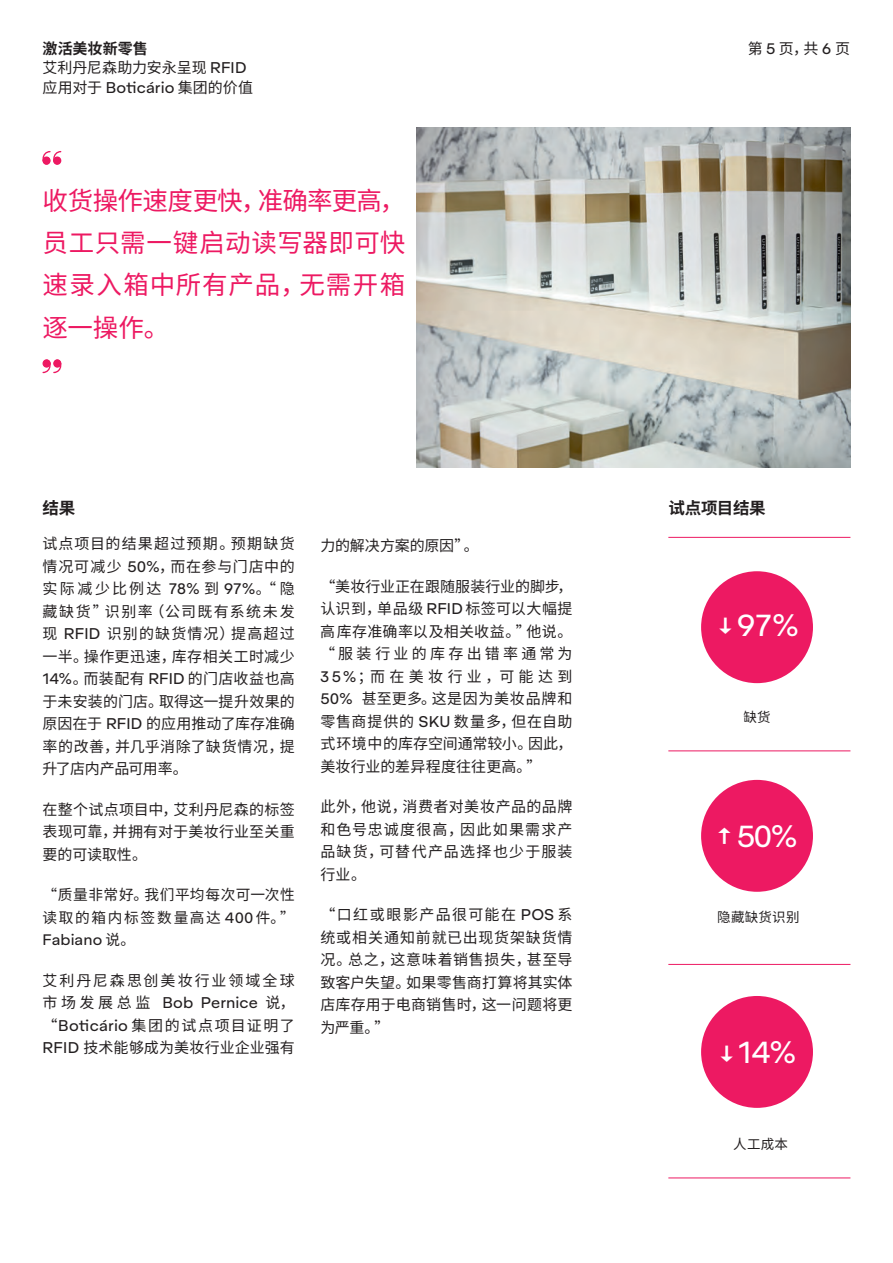
<style>
.page{position:relative;width:893px;height:1263px;background:#fff}
.page>*{position:absolute;margin:0;border:0;box-sizing:border-box;transform-origin:0 0}
.Bulleted_list{font:30px "Aktifo A";color:#fff}
.t1{font:25.5px/42px "Source Han Sans CN";letter-spacing:.015em;color:#ed1962;text-align:justify}
.Bulleted_list-2{font:700 16.5px "Source Han Sans CN";letter-spacing:-.015em;color:#231f20}
.Bulleted_list-3{font:15px/22.5px "Source Han Sans CN";letter-spacing:.02em;color:#231f20;text-align:justify}
.Bulleted_list-4{font:15px/19.5px "Source Han Sans CN";color:#231f20}
.Bulleted_list-5{font:15px "Source Han Sans CN";letter-spacing:-.01em;color:#231f20}
.Bulleted_list-6{font:14.7px/22.5px "Source Han Sans CN";letter-spacing:.05em;color:#231f20;text-align:justify}
.Bulleted_list-7{font:13.5px "Source Han Sans CN";letter-spacing:.02em;color:#231f20}
.s1{font-weight:700}
.s2{font-family:"Aktifo A"}
</style>
<div class="page">
<img style="left:417px;top:128px;width:433px;height:340px">
<svg style="left:43px;top:151px;width:18px;height:14px"></svg>
<svg style="left:43px;top:359px;width:18px;height:14px"></svg>
<div style="left:701px;top:571px;width:112px;height:112px;background:#ed1962;border-radius:50%"></div>
<div style="left:701px;top:780px;width:112px;height:112px;background:#ed1962;border-radius:50%"></div>
<div style="left:701px;top:996px;width:112px;height:112px;background:#ed1962;border-radius:50%"></div>
<hr style="left:668px;top:750px;width:182px;height:1px;background:#ed1962">
<hr style="left:668px;top:537px;width:182px;height:1px;background:#ed1962">
<hr style="left:668px;top:964px;width:182px;height:1px;background:#ed1962">
<hr style="left:668px;top:1177px;width:182px;height:1px;background:#ed1962">
<p class="Bulleted_list-4" style="left:43px;top:39px;width:212px"><span class="s1">激活美妆新零售<br></span>艾利丹尼森助力安永呈现 <span class="s2">RFID</span>应用对于 <span class="s2">Boticário</span> 集团的价值</p>
<p class="t1" style="left:43px;top:181px;width:364px">收货操作速度更快，准确率更高，员工只需一键启动读写器即可快速录入箱中所有产品，无需开箱逐一操作。</p>
<p class="Bulleted_list-3" style="left:748px;top:37px;width:104px">第 <span class="s2">5</span> 页，共 <span class="s2">6</span> 页</p>
<p class="Bulleted_list-2" style="left:43px;top:499px;width:34px">结果</p>
<p class="Bulleted_list-2" style="left:668px;top:499px;width:99px">试点项目结果</p>
<p class="Bulleted_list-3" style="left:43px;top:533px;width:254px">试点项目的结果超过预期。预期缺货情况可减少 <span class="s2">50%</span>，而在参与门店中的实际减少比例达 <span class="s2">78%</span> 到 <span class="s2">97%</span>。“隐藏缺货”识别率（公司既有系统未发现 <span class="s2">RFID</span> 识别的缺货情况）提高超过一半。操作更迅速，库存相关工时减少<span class="s2">14%</span>。而装配有 <span class="s2">RFID</span> 的门店收益也高于未安装的门店。取得这一提升效果的原因在于 <span class="s2">RFID</span> 的应用推动了库存准确率的改善，并几乎消除了缺货情况，提升了店内产品可用率。</p>
<p class="Bulleted_list-3" style="left:43px;top:798px;width:254px">在整个试点项目中，艾利丹尼森的标签表现可靠，并拥有对于美妆行业至关重要的可读取性。</p>
<p class="Bulleted_list-6" style="left:43px;top:884px;width:254px">“质量非常好。我们平均每次可一次性读取的箱内标签数量高达 <span class="s2">400</span> 件。” <span class="s2">Fabiano</span> 说。</p>
<p class="Bulleted_list-3" style="left:43px;top:969px;width:254px">艾利丹尼森思创美妆行业领域全球市场发展总监 <span class="s2">Bob Pernice</span> 说，“<span class="s2">Boticário</span> 集团的试点项目证明了<span class="s2">RFID</span> 技术能够成为美妆行业企业强有</p>
<p class="Bulleted_list-5" style="left:320px;top:537px;width:160px">力的解决方案的原因”。</p>
<p class="Bulleted_list-3" style="left:320px;top:575px;width:254px">“美妆行业正在跟随服装行业的脚步，认识到，单品级 <span class="s2">RFID</span> 标签可以大幅提高库存准确率以及相关收益。”他说。“服装行业的库存出错率通常为<span class="s2">35%</span>；而在美妆行业，可能达到<span class="s2">50%</span> 甚至更多。这是因为美妆品牌和零售商提供的 <span class="s2">SKU</span> 数量多，但在自助式环境中的库存空间通常较小。因此，美妆行业的差异程度往往更高。”</p>
<p class="Bulleted_list-3" style="left:320px;top:796px;width:254px">此外，他说，消费者对美妆产品的品牌和色号忠诚度很高，因此如果需求产品缺货，可替代产品选择也少于服装行业。</p>
<p class="Bulleted_list-3" style="left:320px;top:904px;width:254px">“口红或眼影产品很可能在 <span class="s2">POS</span> 系统或相关通知前就已出现货架缺货情况。总之，这意味着销售损失，甚至导致客户失望。如果零售商打算将其实体店库存用于电商销售时，这一问题将更为严重。”</p>
<p class="Bulleted_list" style="left:717px;top:606px;width:83px">↓ 97%</p>
<p class="Bulleted_list-7" style="left:743px;top:709px;width:29px">缺货</p>
<p class="Bulleted_list" style="left:716px;top:817px;width:83px">↑ 50%</p>
<p class="Bulleted_list-7" style="left:717px;top:910px;width:84px">隐藏缺货识别</p>
<p class="Bulleted_list" style="left:718px;top:1034px;width:79px">↓ 14%</p>
<p class="Bulleted_list-7" style="left:733px;top:1136px;width:56px">人工成本</p>
</div>
